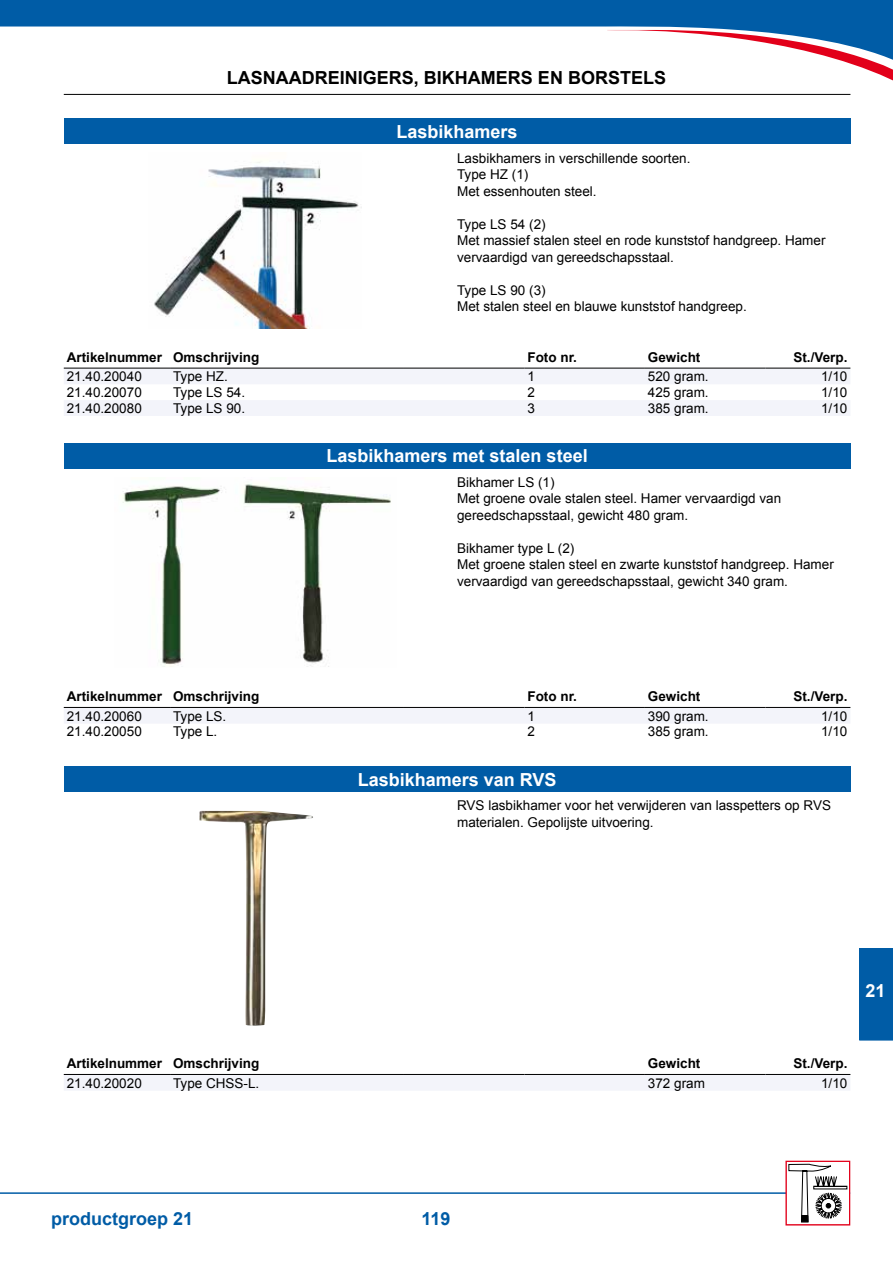
<style>
.page{position:relative;width:893px;height:1263px;background:#fff}
.page>*{position:absolute;margin:0;border:0;box-sizing:border-box;transform-origin:0 0}
.t1{font:700 18px "Arial";color:#fff}
.t2{font:700 18px "Arial";color:#000}
.t3{font:700 18px "Arial";color:#005ca6}
.t4{font:13.5px/16.5px "Arial";color:#000}
.t5{font:700 13.5px "Arial";color:#000}
</style>
<div class="page">
<hr style="left:64px;top:94px;width:786px;height:1px;background:#000">
<div style="left:859px;top:948px;width:34px;height:92px;background:#005ca6"></div>
<hr style="left:0;top:1192px;width:850px;height:2px;background:#005ca6">
<svg style="left:792px;top:1163px;width:56px;height:60px"></svg>
<svg style="left:788px;top:1164px;width:59px;height:58px"></svg>
<div style="left:786px;top:1161px;width:64px;height:64px;border:1px solid #e2001a"></div>
<svg style="left:1px;top:0;width:892px;height:30px;background:#176aae"></svg>
<svg style="left:607px;top:30px;width:286px;height:51px"></svg>
<svg style="left:0;top:0;width:1px;height:27px"></svg>
<div style="left:64px;top:119px;width:786px;height:25px;background:#005ca6"></div>
<img style="left:154px;top:161px;width:208px;height:167px">
<svg style="left:64px;top:369px;width:786px;height:47px"></svg>
<hr style="left:64px;top:368px;width:106px;height:1px;background:#000">
<hr style="left:170px;top:368px;width:234px;height:1px;background:#000">
<hr style="left:404px;top:368px;width:120px;height:1px;background:#000">
<hr style="left:524px;top:368px;width:121px;height:1px;background:#000">
<hr style="left:645px;top:368px;width:120px;height:1px;background:#000">
<hr style="left:765px;top:368px;width:85px;height:1px;background:#000">
<div style="left:64px;top:443px;width:786px;height:25px;background:#005ca6"></div>
<img style="left:122px;top:484px;width:269px;height:183px">
<div style="left:64px;top:708px;width:786px;height:15px;background:#f3f4fa"></div>
<hr style="left:64px;top:707px;width:106px;height:1px;background:#000">
<hr style="left:170px;top:707px;width:234px;height:1px;background:#000">
<hr style="left:404px;top:707px;width:120px;height:1px;background:#000">
<hr style="left:524px;top:707px;width:121px;height:1px;background:#000">
<hr style="left:645px;top:707px;width:120px;height:1px;background:#000">
<hr style="left:765px;top:707px;width:85px;height:1px;background:#000">
<div style="left:64px;top:766px;width:786px;height:25px;background:#005ca6"></div>
<img style="left:199px;top:811px;width:114px;height:215px">
<div style="left:64px;top:1075px;width:786px;height:15px;background:#f3f4fa"></div>
<hr style="left:64px;top:1074px;width:106px;height:1px;background:#000">
<hr style="left:170px;top:1074px;width:234px;height:1px;background:#000">
<hr style="left:404px;top:1074px;width:120px;height:1px;background:#000">
<hr style="left:524px;top:1074px;width:121px;height:1px;background:#000">
<hr style="left:645px;top:1074px;width:120px;height:1px;background:#000">
<hr style="left:765px;top:1074px;width:85px;height:1px;background:#000">
<h1 class="t2" style="left:227px;top:66px;width:441px">Lasnaadreinigers, bikhamers en borstels</h1>
<h1 class="t1" style="left:397px;top:119px;width:123px">Lasbikhamers</h1>
<p class="t4" style="left:457px;top:150px;width:235px">Lasbikhamers in verschillende soorten.<br>Type HZ (1)<br>Met essenhouten steel.</p>
<p class="t4" style="left:457px;top:216px;width:370px">Type LS 54 (2)<br>Met massief stalen steel en rode kunststof handgreep. Hamer vervaardigd van gereedschapsstaal.</p>
<p class="t4" style="left:457px;top:282px;width:291px">Type LS 90 (3)<br>Met stalen steel en blauwe kunststof handgreep.</p>
<p class="t5" style="left:67px;top:348px;width:194px">Artikelnummer Omschrijving</p>
<p class="t5" style="left:527px;top:348px;width:51px">Foto nr.</p>
<p class="t5" style="left:648px;top:348px;width:54px">Gewicht</p>
<p class="t5" style="left:793px;top:348px;width:56px">St./Verp.</p>
<p class="t4" style="left:67px;top:368px;width:77px">21.40.20040</p>
<p class="t4" style="left:173px;top:368px;width:56px">Type HZ.</p>
<p class="t4" style="left:527px;top:368px;width:9px">1</p>
<p class="t4" style="left:648px;top:368px;width:62px">520 gram.</p>
<p class="t4" style="left:821px;top:368px;width:28px">1/10</p>
<p class="t4" style="left:67px;top:384px;width:77px">21.40.20070</p>
<p class="t4" style="left:173px;top:384px;width:74px">Type LS 54.</p>
<p class="t4" style="left:527px;top:384px;width:9px">2</p>
<p class="t4" style="left:648px;top:384px;width:62px">425 gram.</p>
<p class="t4" style="left:821px;top:384px;width:28px">1/10</p>
<p class="t4" style="left:67px;top:400px;width:77px">21.40.20080</p>
<p class="t4" style="left:173px;top:400px;width:74px">Type LS 90.</p>
<p class="t4" style="left:527px;top:400px;width:9px">3</p>
<p class="t4" style="left:648px;top:400px;width:62px">385 gram.</p>
<p class="t4" style="left:821px;top:400px;width:28px">1/10</p>
<h1 class="t1" style="left:327px;top:444px;width:263px">Lasbikhamers met stalen steel</h1>
<p class="t4" style="left:457px;top:474px;width:326px">Bikhamer LS (1)<br>Met groene ovale stalen steel. Hamer vervaardigd van gereedschapsstaal, gewicht 480 gram.</p>
<p class="t4" style="left:457px;top:540px;width:378px">Bikhamer type L (2)<br>Met groene stalen steel en zwarte kunststof handgreep. Hamer vervaardigd van gereedschapsstaal, gewicht 340 gram.</p>
<p class="t5" style="left:67px;top:688px;width:194px">Artikelnummer Omschrijving</p>
<p class="t5" style="left:527px;top:688px;width:51px">Foto nr.</p>
<p class="t5" style="left:648px;top:688px;width:54px">Gewicht</p>
<p class="t5" style="left:793px;top:688px;width:56px">St./Verp.</p>
<p class="t4" style="left:67px;top:708px;width:77px">21.40.20060</p>
<p class="t4" style="left:173px;top:708px;width:55px">Type LS.</p>
<p class="t4" style="left:527px;top:708px;width:9px">1</p>
<p class="t4" style="left:648px;top:708px;width:62px">390 gram.</p>
<p class="t4" style="left:821px;top:708px;width:28px">1/10</p>
<p class="t4" style="left:67px;top:724px;width:77px">21.40.20050</p>
<p class="t4" style="left:173px;top:724px;width:46px">Type L.</p>
<p class="t4" style="left:527px;top:724px;width:9px">2</p>
<p class="t4" style="left:648px;top:724px;width:62px">385 gram.</p>
<p class="t4" style="left:821px;top:724px;width:28px">1/10</p>
<h1 class="t1" style="left:358px;top:767px;width:199px">Lasbikhamers van RVS</h1>
<p class="t4" style="left:457px;top:797px;width:375px">RVS lasbikhamer voor het verwijderen van lasspetters op RVS materialen. Gepolijste uitvoering.</p>
<h1 class="t1" style="left:866px;top:978px;width:22px">21</h1>
<p class="t5" style="left:67px;top:1055px;width:194px">Artikelnummer Omschrijving</p>
<p class="t5" style="left:648px;top:1055px;width:54px">Gewicht</p>
<p class="t5" style="left:793px;top:1055px;width:56px">St./Verp.</p>
<p class="t4" style="left:67px;top:1075px;width:77px">21.40.20020</p>
<p class="t4" style="left:173px;top:1075px;width:88px">Type CHSS-L.</p>
<p class="t4" style="left:648px;top:1075px;width:59px">372 gram</p>
<p class="t4" style="left:821px;top:1075px;width:28px">1/10</p>
<h1 class="t3" style="left:51px;top:1206px;width:144px">productgroep 21</h1>
<h1 class="t3" style="left:421px;top:1207px;width:31px">119</h1>
</div>
